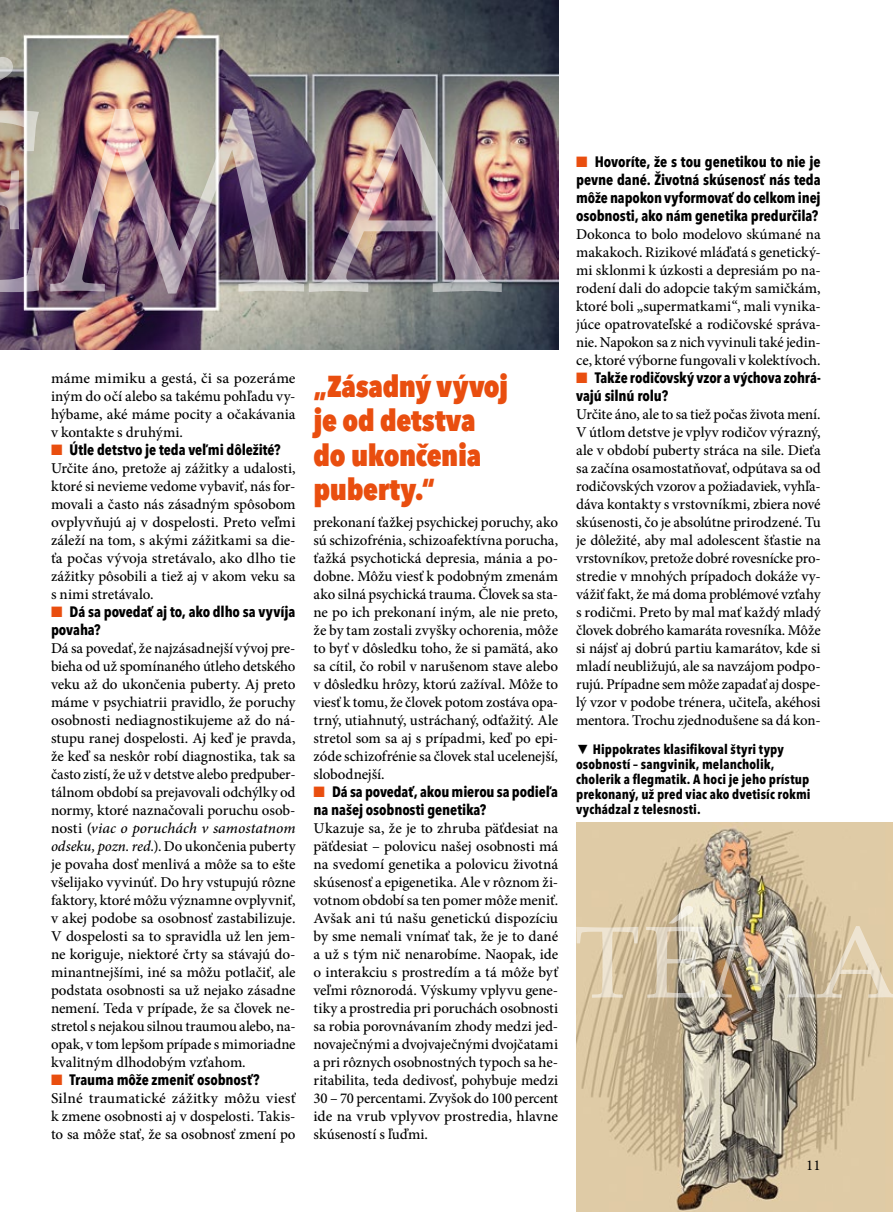
<style>
.page{position:relative;width:893px;height:1212px;background:#fff}
.page>*{position:absolute;margin:0;border:0;box-sizing:border-box;transform-origin:0 0}
.t1{font:800 condensed 30px/34.5px "Avenir Next LT Pro";letter-spacing:-.01em;color:#e94e0f}
.t2{font:500 15px/18px "Minion Pro";letter-spacing:-.005em;color:#000;text-align:justify}
.t3{font:700 condensed 15px/18px "Avenir Next LT Pro";letter-spacing:-.01em;color:#000}
.t4{font:15px "Minion Pro";color:#000}
.t5{font:700 condensed 13.5px/15px "Avenir Next LT Pro";letter-spacing:.005em;color:#000}
.s1{color:#e94e0f}
.s2{font-style:italic}
.s3{font-family:"Arial";font-weight:400;font-stretch:normal}
</style>
<div class="page">
<img style="left:0;top:0;width:558px;height:350px">
<img style="left:576px;top:823px;width:317px;height:389px">
<img style="left:0;top:57px;width:42px;height:235px">
<img style="left:50px;top:109px;width:254px;height:184px">
<img style="left:309px;top:109px;width:193px;height:183px">
<svg style="left:576px;top:927px;width:62px;height:71px"></svg>
<svg style="left:646px;top:906px;width:247px;height:92px"></svg>
<p class="t2" style="left:51px;top:369px;width:246px">máme mimiku a gestá, či sa pozeráme iným do očí alebo sa takému pohľadu vy&shy;hýbame, aké máme pocity a očakávania v kontakte s druhými.</p>
<p class="t3" style="left:51px;top:440px;width:231px"><span class="s1">■</span> Útle detstvo je teda veľmi dôležité?</p>
<p class="t2" style="left:51px;top:459px;width:246px">Určite áno, pretože aj zážitky a udalosti, ktoré si nevieme vedome vybaviť, nás for&shy;movali a často nás zásadným spôsobom ovplyvňujú aj v dospelosti. Preto veľmi záleží na tom, s akými zážitkami sa die&shy;ťa počas vývoja stretávalo, ako dlho tie zážitky pôsobili a tiež aj v akom veku sa s nimi stretávalo.</p>
<p class="t3" style="left:51px;top:602px;width:246px"><span class="s1">■</span> Dá sa povedať aj to, ako dlho sa vyvíja povaha?</p>
<p class="t2" style="left:51px;top:639px;width:246px">Dá sa povedať, že najzásadnejší vývoj pre&shy;bieha od už spomínaného útleho detského veku až do ukončenia puberty. Aj preto máme v psychiatrii pravidlo, že poruchy osobnosti nediagnostikujeme až do ná&shy;stupu ranej dospelosti. Aj keď je pravda, že keď sa neskôr robí diagnostika, tak sa často zistí, že už v detstve alebo predpuber&shy;tálnom období sa prejavovali odchýlky od normy, ktoré naznačovali poruchu osob&shy;nosti (<span class="s2">viac o poruchách v samostatnom odseku, pozn. red.</span>). Do ukončenia puberty je povaha dosť menlivá a môže sa to ešte všelijako vyvinúť. Do hry vstupujú rôzne faktory, ktoré môžu významne ovplyvniť, v akej podobe sa osobnosť zastabilizuje.<br>V dospelosti sa to spravidla už len jem&shy;ne koriguje, niektoré črty sa stávajú do&shy;minantnejšími, iné sa môžu potlačiť, ale podstata osobnosti sa už nejako zásadne nemení. Teda v prípade, že sa človek ne&shy;stretol s nejakou silnou traumou alebo, na&shy;opak, v tom lepšom prípade s mimoriadne kvalitným dlhodobým vzťahom.</p>
<p class="t3" style="left:51px;top:1070px;width:210px"><span class="s1">■</span> Trauma môže zmeniť osobnosť?</p>
<p class="t2" style="left:51px;top:1089px;width:246px">Silné traumatické zážitky môžu viesť k zmene osobnosti aj v dospelosti. Takis&shy;to sa môže stať, že sa osobnosť zmení po</p>
<h1 class="t1" style="left:314px;top:369px;width:196px">„Zásadný vývoj je od detstva do ukončenia puberty.“</h1>
<p class="t2" style="left:314px;top:513px;width:246px">prekonaní ťažkej psychickej poruchy, ako sú schizofrénia, schizoafektívna porucha, ťažká psychotická depresia, mánia a po&shy;dobne. Môžu viesť k podobným zmenám ako silná psychická trauma. Človek sa sta&shy;ne po ich prekonaní iným, ale nie preto, že by tam zostali zvyšky ochorenia, môže to byť v dôsledku toho, že si pamätá, ako sa cítil, čo robil v narušenom stave alebo v dôsledku hrôzy, ktorú zažíval. Môže to viesť k tomu, že človek potom zostáva opa&shy;trný, utiahnutý, ustráchaný, odťažitý. Ale stretol som sa aj s prípadmi, keď po epi&shy;zóde schizofrénie sa človek stal ucelenejší, slobodnejší.</p>
<p class="t3" style="left:314px;top:782px;width:246px"><span class="s1">■</span> Dá sa povedať, akou mierou sa podieľa na našej osobnosti genetika?</p>
<p class="t2" style="left:314px;top:819px;width:246px">Ukazuje sa, že je to zhruba päťdesiat na päťdesiat – polovicu našej osobnosti má na svedomí genetika a polovicu životná skúsenosť a epigenetika. Ale v rôznom ži&shy;votnom období sa ten pomer môže meniť.<br>Avšak ani tú našu genetickú dispozíciu by sme nemali vnímať tak, že je to dané a už s tým nič nenarobíme. Naopak, ide o interakciu s prostredím a tá môže byť veľmi rôznorodá. Výskumy vplyvu gene&shy;tiky a prostredia pri poruchách osobnosti sa robia porovnávaním zhody medzi jed&shy;novaječnými a dvojvaječnými dvojčatami a pri rôznych osobnostných typoch sa he&shy;ritabilita, teda dedivosť, pohybuje medzi 30 – 70 percentami. Zvyšok do 100 percent ide na vrub vplyvov prostredia, hlavne skúseností s ľuďmi.</p>
<p class="t3" style="left:576px;top:152px;width:246px;text-align:justify"><span class="s1">■</span> Hovoríte, že s tou genetikou to nie je pevne dané. Životná skúsenosť nás teda môže napokon vyformovať do celkom inej osobnosti, ako nám genetika predurčila?</p>
<p class="t2" style="left:576px;top:225px;width:246px">Dokonca to bolo modelovo skúmané na makakoch. Rizikové mláďatá s genetický&shy;mi sklonmi k úzkosti a depresiám po na&shy;rodení dali do adopcie takým samičkám, ktoré boli „supermatkami“, mali vynika&shy;júce opatrovateľské a rodičovské správa&shy;nie. Napokon sa z nich vyvinuli také jedin&shy;ce, ktoré výborne fungovali v kolektívoch.</p>
<p class="t3" style="left:576px;top:368px;width:246px"><span class="s1">■</span> Takže rodičovský vzor a výchova zohrá&shy;vajú silnú rolu?</p>
<p class="t2" style="left:576px;top:405px;width:246px">Určite áno, ale to sa tiež počas života mení.<br>V útlom detstve je vplyv rodičov výrazný, ale v období puberty stráca na sile. Dieťa sa začína osamostatňovať, odpútava sa od rodičovských vzorov a požiadaviek, vyhľa&shy;dáva kontakty s vrstovníkmi, zbiera nové skúsenosti, čo je absolútne prirodzené. Tu je dôležité, aby mal adolescent šťastie na vrstovníkov, pretože dobré rovesnícke pro&shy;stredie v mnohých prípadoch dokáže vy&shy;vážiť fakt, že má doma problémové vzťahy s rodičmi. Preto by mal mať každý mladý človek dobrého kamaráta rovesníka. Môže si nájsť aj dobrú partiu kamarátov, kde si mladí neubližujú, ale sa navzájom podpo&shy;rujú. Prípadne sem môže zapadať aj dospe&shy;lý vzor v podobe trénera, učiteľa, akéhosi mentora. Trochu zjednodušene sa dá kon-</p>
<p class="t5" style="left:576px;top:741px;width:236px"><span class="s3">▼</span> Hippokrates klasifikoval štyri typy osobností – sangvinik, melancholik, cholerik a flegmatik. A hoci je jeho prístup prekonaný, už pred viac ako dvetisíc rokmi vychádzal z telesnosti.</p>
<p class="t4" style="left:806px;top:1155px;width:16px">11</p>
</div>
